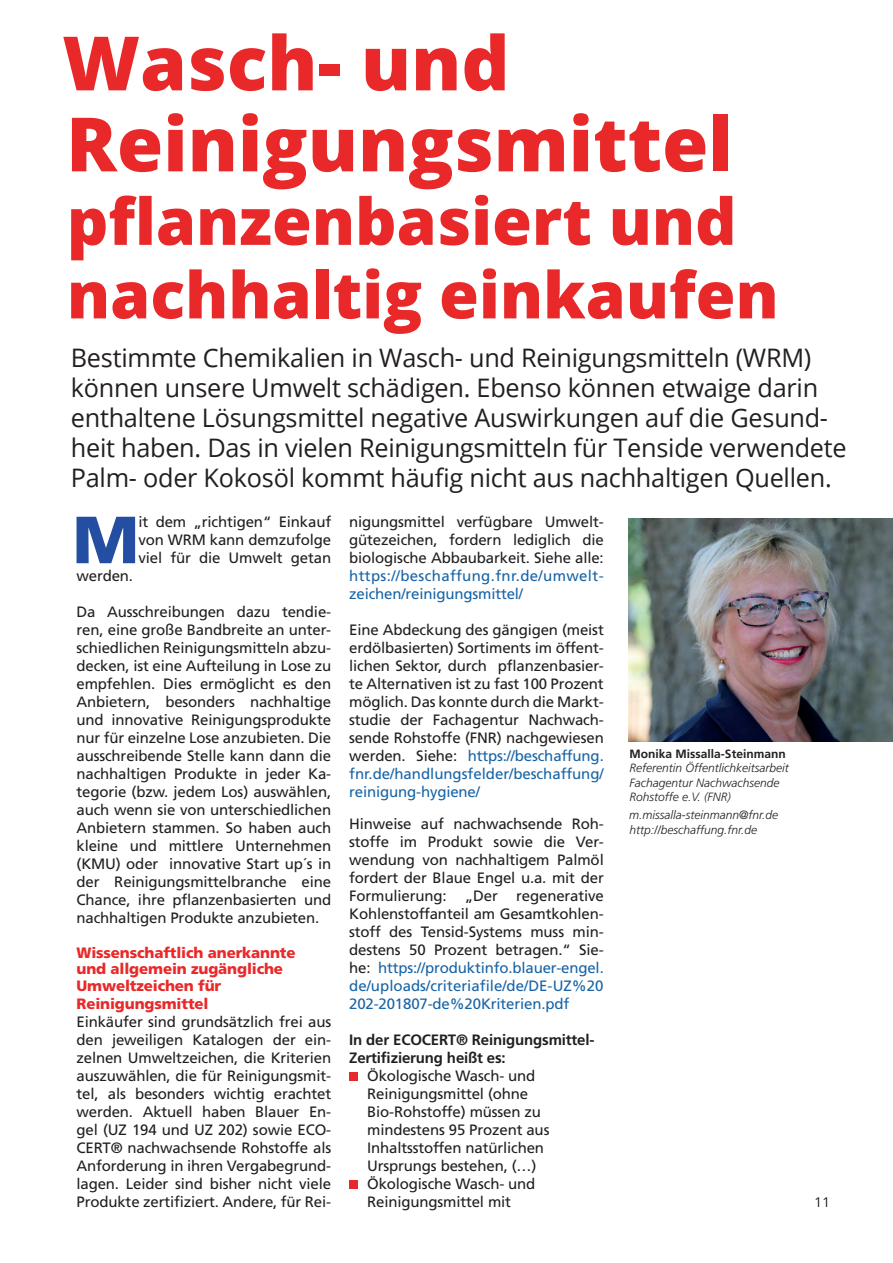
<style>
.page{position:relative;width:893px;height:1263px;background:#fff}
.page>*{position:absolute;margin:0;border:0;box-sizing:border-box;transform-origin:0 0}
.t1{font:800 75px/81px "Open Sans";color:#e92929}
.t2{font:900 66.6px "Frutiger LT Std";color:#244ea1}
.t3{font:800 64.5px/73.5px "Open Sans";color:#e92929}
.t4{font:25.5px/30px "Open Sans";letter-spacing:-.01em;color:#231f20}
.t5{font:15px/18px "Frutiger LT Std";letter-spacing:-.01em;color:#231f20;text-align:justify}
.t6{font:900 15px/16.5px "Frutiger LT Std";letter-spacing:-.01em;color:#e92929}
.t7{font:15px/18px "Frutiger LT Std";letter-spacing:.005em;color:#1864a7}
.t8{font:700 15px/18px "Frutiger LT Std";letter-spacing:-.01em;color:#231f20}
.t9{font:13.5px "Open Sans";color:#231f20}
.t10{font:italic 300 12px/14.2px "Frutiger LT Std";color:#231f20}
.t11{font:700 12px "Frutiger LT Std";color:#231f20}
.s1{color:#1864a7}
</style>
<div class="page">
<div style="left:349px;top:1072px;width:9px;height:9px;background:#e92929"></div>
<div style="left:349px;top:1180px;width:9px;height:9px;background:#e92929"></div>
<img style="left:629px;top:519px;width:264px;height:222px">
<h1 class="t1" style="left:62px;top:19px;width:672px">Wasch- und<br>Reinigungsmittel</h1>
<h3 class="t3" style="left:67px;top:181px;width:713px">pflanzenbasiert und nachhaltig einkaufen</h3>
<p class="t4" style="left:71px;top:342px;width:777px">Bestimmte Chemikalien in Wasch- und Reinigungsmitteln (WRM) können unsere Umwelt schädigen. Ebenso können etwaige darin enthaltene Lösungsmittel negative Auswirkungen auf die Gesund&shy;heit haben. Das in vielen Reinigungsmitteln für Tenside verwendete Palm- oder Kokosöl kommt häufig nicht aus nachhaltigen Quellen.</p>
<h2 class="t2" style="left:73px;top:500px;width:68px">M</h2>
<p class="t5" style="left:138px;top:513px;width:194px">it dem „richtigen“ Einkauf von WRM kann demzufolge viel für die Umwelt getan</p>
<p class="t5" style="left:77px;top:567px;width:58px">werden.</p>
<p class="t5" style="left:77px;top:603px;width:256px">Da Ausschreibungen dazu tendie&shy;ren, eine große Bandbreite an unter&shy;schiedlichen Reinigungsmitteln abzu&shy;decken, ist eine Aufteilung in Lose zu empfehlen. Dies ermöglicht es den Anbietern, besonders nachhaltige und innovative Reinigungsprodukte nur für einzelne Lose anzubieten. Die ausschreibende Stelle kann dann die nachhaltigen Produkte in jeder Ka&shy;tegorie (bzw. jedem Los) auswählen, auch wenn sie von unterschiedlichen Anbietern stammen. So haben auch kleine und mittlere Unternehmen (KMU) oder innovative Start up´s in der Reinigungsmittelbranche eine Chance, ihre pflanzenbasierten und nachhaltigen Produkte anzubieten.</p>
<p class="t6" style="left:77px;top:944px;width:221px">Wissenschaftlich anerkannte und allgemein zugängliche<br>Umweltzeichen für</p>
<p class="t6" style="left:77px;top:995px;width:133px">Reinigungsmittel</p>
<p class="t5" style="left:77px;top:1013px;width:256px">Einkäufer sind grundsätzlich frei aus den jeweiligen Katalogen der ein&shy;zelnen Umweltzeichen, die Kriterien auszuwählen, die für Reinigungsmit&shy;tel, als besonders wichtig erachtet werden. Aktuell haben Blauer En&shy;gel (UZ 194 und UZ 202) sowie ECO-CERT® nachwachsende Rohstoffe als Anforderung in ihren Vergabegrund&shy;lagen. Leider sind bisher nicht viele Produkte zertifiziert. Andere, für Rei-</p>
<p class="t5" style="left:349px;top:513px;width:256px">nigungsmittel verfügbare Umwelt&shy;gütezeichen, fordern lediglich die biologische Abbaubarkeit. Siehe alle:</p>
<p class="t7" style="left:349px;top:567px;width:256px">https://beschaffung.fnr.de/umwelt&shy;zeichen/reinigungsmittel/</p>
<p class="t5" style="left:349px;top:621px;width:256px">Eine Abdeckung des gängigen (meist erdölbasierten) Sortiments im öffent&shy;lichen Sektor, durch pflanzenbasier&shy;te Alternativen ist zu fast 100 Prozent möglich. Das konnte durch die Markt&shy;studie der Fachagentur Nachwach&shy;sende Rohstoffe (FNR) nachgewiesen werden. Siehe: <span class="s1">https://beschaffung. fnr.de/handlungsfelder/beschaffung/ reinigung-hygiene/</span></p>
<p class="t5" style="left:349px;top:815px;width:256px">Hinweise auf nachwachsende Roh&shy;stoffe im Produkt sowie die Ver&shy;wendung von nachhaltigem Palmöl fordert der Blaue Engel u.a. mit der Formulierung: „Der regenerative Kohlenstoffanteil am Gesamtkohlen&shy;stoff des Tensid-Systems muss min&shy;destens 50 Prozent betragen.“ Sie&shy;he: <span class="s1">https://produktinfo.blauer-engel. de/uploads/criteriafile/de/DE-UZ%20<br>202-201807-de%20Kriterien.pdf</span></p>
<p class="t8" style="left:349px;top:1031px;width:247px">In der ECOCERT® Reinigungsmittel-<br>Zertifizierung heißt es:</p>
<p class="t5" style="left:367px;top:1067px;width:184px;text-align:left">Ökologische Wasch- und<br>Reinigungsmittel (ohne<br>Bio-Rohstoffe) müssen zu mindestens 95 Prozent aus<br>Inhaltsstoffen natürlichen<br>Ursprungs bestehen, (…)<br>Ökologische Wasch- und<br>Reinigungsmittel mit</p>
<p class="t11" style="left:630px;top:747px;width:158px">Monika Missalla-Steinmann</p>
<p class="t10" style="left:629px;top:761px;width:161px">Referentin Öffentlichkeitsarbeit<br>Fachagentur Nachwachsende<br>Rohstoffe e.V. (FNR)</p>
<p class="t10" style="left:629px;top:808px;width:151px">m.missalla-steinmann@fnr.de http://beschaffung.fnr.de</p>
<p class="t9" style="left:815px;top:1193px;width:17px">11</p>
</div>
